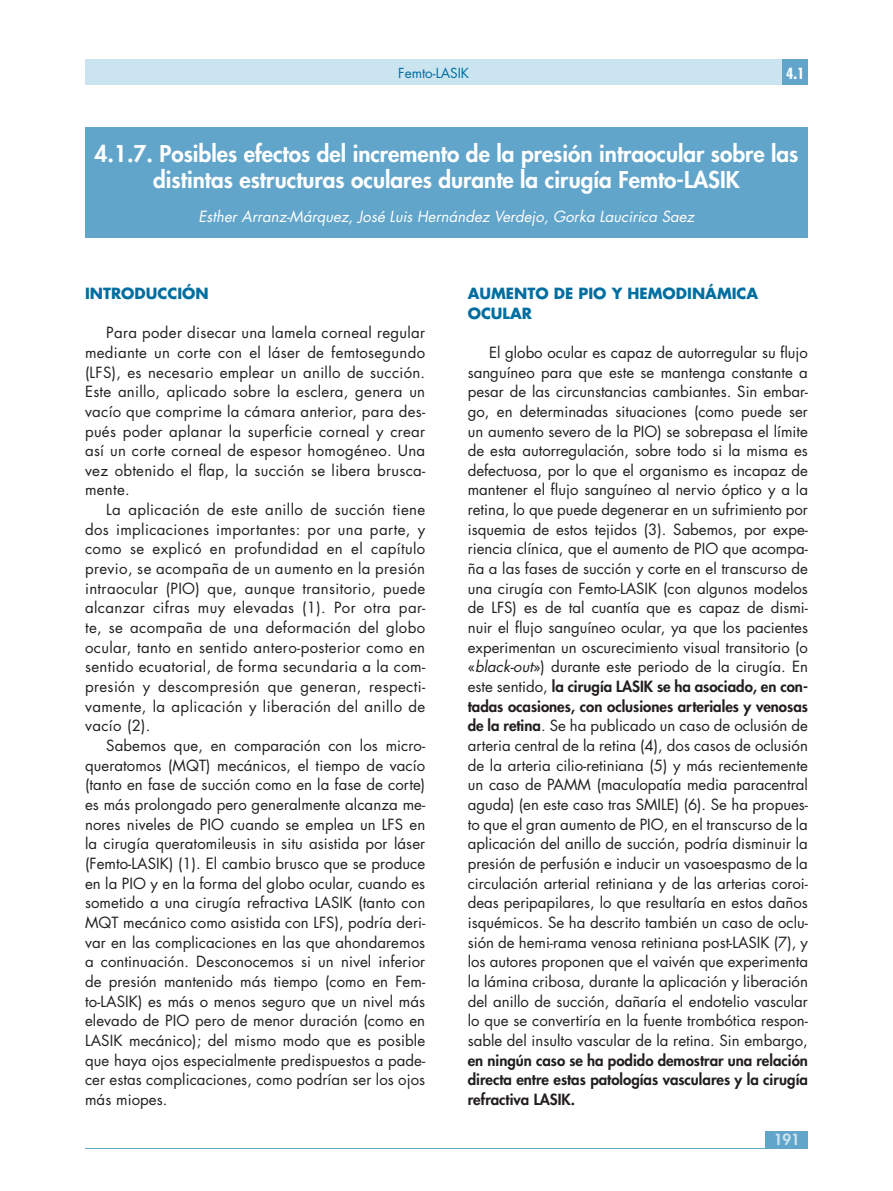
<style>
.page{position:relative;width:893px;height:1191px;background:#fff}
.page>*{position:absolute;margin:0;border:0;box-sizing:border-box;transform-origin:0 0}
.t1{font:800 22.5px/25.5px "Futura Std";color:#fff;text-align:center}
.t2{font:15px/19.6px "Futura Std";letter-spacing:.01em;color:#231f20;text-align:justify}
.t3{font:800 15px/19.6px "Futura Std";color:#231f20;text-align:justify}
.t4{font:italic 15px "Futura Std";color:#fff}
.t5{font:700 15px/19.6px "Futura Std";color:#006ea0}
.t6{font:800 15px "Futura Std";color:#cae4f0}
.t7{font:700 condensed 15px "Futura Std";color:#fff}
.t8{font:13.5px "Futura Std";color:#006ea0}
.s1{font-style:italic}
.s2{font-weight:800}
</style>
<div class="page">
<div style="left:765px;top:1131px;width:43px;height:17px;background:#62a5ca"></div>
<div style="left:85px;top:60px;width:723px;height:25px;background:#cae4f0"></div>
<div style="left:782px;top:60px;width:26px;height:25px;background:#62a5ca"></div>
<hr style="left:85px;top:1148px;width:723px;height:1px;background:#62a5ca">
<div style="left:85px;top:128px;width:723px;height:110px;background:#62a5ca"></div>
<p class="t8" style="left:398px;top:64px;width:72px">Femto-LASIK</p>
<p class="t7" style="left:786px;top:64px;width:20px">4.1</p>
<h1 class="t1" style="left:94px;top:141px;width:705px">4.1.7. Posibles efectos del incremento de la presión intraocular sobre las distintas estructuras oculares durante la cirugía Femto-LASIK</h1>
<p class="t4" style="left:199px;top:207px;width:497px">Esther Arranz-Márquez, José Luis Hernández Verdejo, Gorka Laucirica Saez</p>
<p class="t5" style="left:85px;top:283px;width:125px">INTRODUCCIÓN</p>
<p class="t2" style="left:85px;top:323px;width:342px;text-indent:21px">Para poder disecar una lamela corneal regular mediante un corte con el láser de femtosegundo (LFS), es necesario emplear un anillo de succión.<br>Este anillo, aplicado sobre la esclera, genera un vacío que comprime la cámara anterior, para des&shy;pués poder aplanar la superficie corneal y crear así un corte corneal de espesor homogéneo. Una vez obtenido el flap, la succión se libera brusca&shy;mente.</p>
<p class="t2" style="left:85px;top:500px;width:342px;text-indent:21px">La aplicación de este anillo de succión tiene dos implicaciones importantes: por una parte, y como se explicó en profundidad en el capítulo previo, se acompaña de un aumento en la presión intraocular (PIO) que, aunque transitorio, puede alcanzar cifras muy elevadas (1). Por otra par&shy;te, se acompaña de una deformación del globo ocular, tanto en sentido antero-posterior como en sentido ecuatorial, de forma secundaria a la com&shy;presión y descompresión que generan, respecti&shy;vamente, la aplicación y liberación del anillo de vacío (2).</p>
<p class="t2" style="left:85px;top:736px;width:342px;text-indent:21px">Sabemos que, en comparación con los micro&shy;queratomos (MQT) mecánicos, el tiempo de vacío (tanto en fase de succión como en la fase de corte) es más prolongado pero generalmente alcanza me&shy;nores niveles de PIO cuando se emplea un LFS en la cirugía queratomileusis in situ asistida por láser (Femto-LASIK) (1). El cambio brusco que se produce en la PIO y en la forma del globo ocular, cuando es sometido a una cirugía refractiva LASIK (tanto con MQT mecánico como asistida con LFS), podría deri&shy;var en las complicaciones en las que ahondaremos a continuación. Desconocemos si un nivel inferior de presión mantenido más tiempo (como en Fem&shy;to-LASIK) es más o menos seguro que un nivel más elevado de PIO pero de menor duración (como en LASIK mecánico); del mismo modo que es posible que haya ojos especialmente predispuestos a pade&shy;cer estas complicaciones, como podrían ser los ojos más miopes.</p>
<p class="t5" style="left:468px;top:283px;width:292px">AUMENTO DE PIO Y HEMODINÁMICA<br>OCULAR</p>
<p class="t2" style="left:468px;top:343px;width:342px;text-indent:21px">El globo ocular es capaz de autorregular su flujo sanguíneo para que este se mantenga constante a pesar de las circunstancias cambiantes. Sin embar&shy;go, en determinadas situaciones (como puede ser un aumento severo de la PIO) se sobrepasa el límite de esta autorregulación, sobre todo si la misma es defectuosa, por lo que el organismo es incapaz de mantener el flujo sanguíneo al nervio óptico y a la retina, lo que puede degenerar en un sufrimiento por isquemia de estos tejidos (3). Sabemos, por expe&shy;riencia clínica, que el aumento de PIO que acompa&shy;ña a las fases de succión y corte en el transcurso de una cirugía con Femto-LASIK (con algunos modelos de LFS) es de tal cuantía que es capaz de dismi&shy;nuir el flujo sanguíneo ocular, ya que los pacientes experimentan un oscurecimiento visual transitorio (o «<span class="s1">black-out</span>») durante este periodo de la cirugía. En este sentido, <span class="s2">la cirugía LASIK se ha asociado, en con&shy;tadas ocasiones, con oclusiones arteriales y venosas de la retina</span>. Se ha publicado un caso de oclusión de arteria central de la retina (4), dos casos de oclusión de la arteria cilio-retiniana (5) y más recientemente un caso de PAMM (maculopatía media paracentral aguda) (en este caso tras SMILE) (6). Se ha propues&shy;to que el gran aumento de PIO, en el transcurso de la aplicación del anillo de succión, podría disminuir la presión de perfusión e inducir un vasoespasmo de la circulación arterial retiniana y de las arterias coroi&shy;deas peripapilares, lo que resultaría en estos daños isquémicos. Se ha descrito también un caso de oclu&shy;sión de hemi-rama venosa retiniana post-LASIK (7), y los autores proponen que el vaivén que experimenta la lámina cribosa, durante la aplicación y liberación del anillo de succión, dañaría el endotelio vascular lo que se convertiría en la fuente trombótica respon&shy;sable del insulto vascular de la retina. Sin embargo,</p>
<p class="t3" style="left:468px;top:1050px;width:342px">en ningún caso se ha podido demostrar una relación directa entre estas patologías vasculares y la cirugía refractiva LASIK.</p>
<p class="t6" style="left:774px;top:1129px;width:28px">191</p>
</div>
